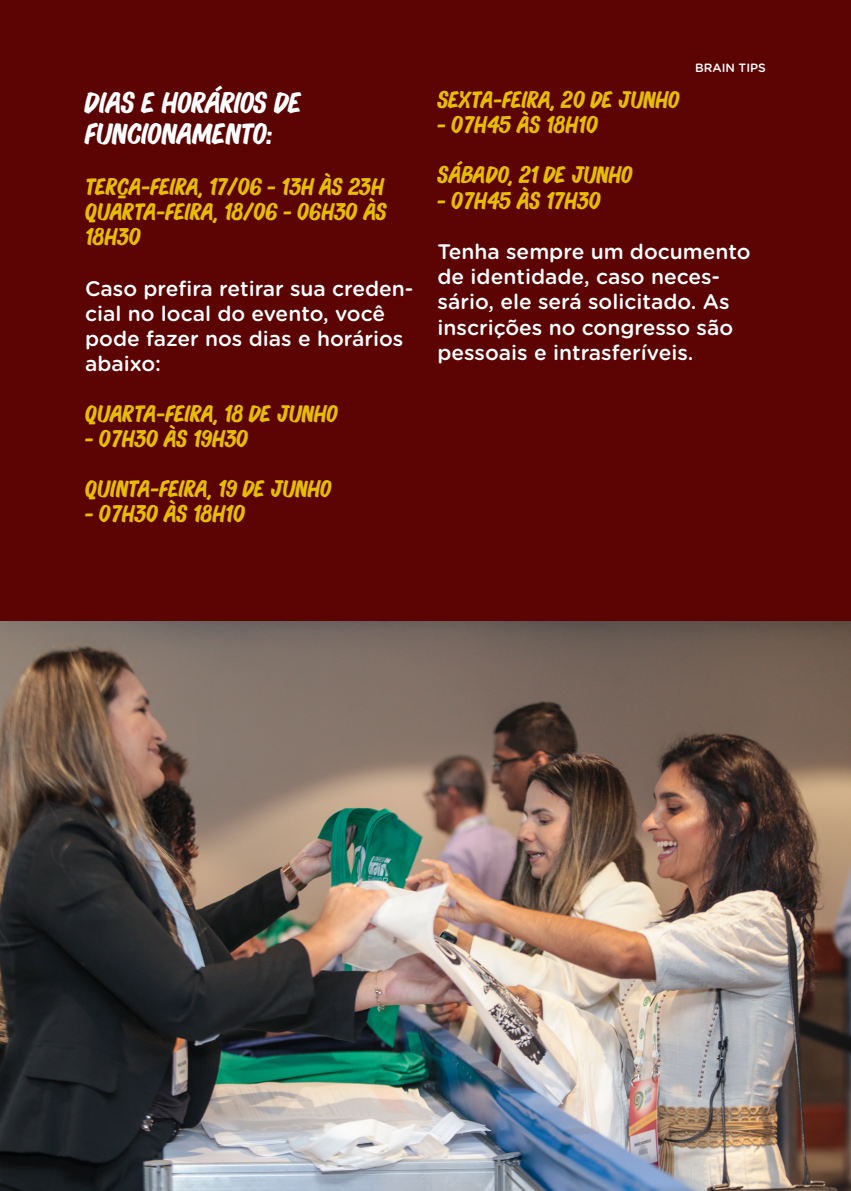
<style>
.page{position:relative;width:851px;height:1191px;background:#fff}
.page>*{position:absolute;margin:0;border:0;box-sizing:border-box;transform-origin:0 0}
.t1{font:26px/31.2px "Bonoco 2023";letter-spacing:-.02em;color:#fff}
.t2{font:500 21px/25.2px "Gotham Rounded";color:#fff}
.t3{font:21px/25.2px "Bonoco 2023";letter-spacing:-.01em;color:#e8bd00}
.t4{font:500 12px "Gotham Rounded";color:#fff}
</style>
<div class="page">
<div style="left:0;top:0;width:850px;height:1191px;background:#5c0404"></div>
<img style="left:0;top:621px;width:850px;height:570px">
<p class="t1" style="left:85px;top:85px;width:218px">DIAS E HORÁRIOS DE<br>FUNCIONAMENTO:</p>
<p class="t3" style="left:85px;top:172px;width:303px">TERÇA-FEIRA, 17/06 - 13H ÀS 23H<br>QUARTA-FEIRA, 18/06 - 06H30 ÀS<br>18H30</p>
<p class="t2" style="left:85px;top:275px;width:330px">Caso prefira retirar sua creden&shy;cial no local do evento, você pode fazer nos dias e horários abaixo:</p>
<p class="t3" style="left:85px;top:399px;width:254px">QUARTA-FEIRA, 18 DE JUNHO</p>
<p class="t3" style="left:85px;top:424px;width:165px">- 07H30 ÀS 19H30</p>
<p class="t3" style="left:85px;top:475px;width:248px">QUINTA-FEIRA, 19 DE JUNHO</p>
<p class="t3" style="left:85px;top:500px;width:162px">- 07H30 ÀS 18H10</p>
<p class="t4" style="left:695px;top:59px;width:72px">BRAIN TIPS</p>
<p class="t3" style="left:437px;top:85px;width:243px">SEXTA-FEIRA, 20 DE JUNHO</p>
<p class="t3" style="left:437px;top:110px;width:163px">- 07H45 ÀS 18H10</p>
<p class="t3" style="left:437px;top:161px;width:196px">SÁBADO, 21 DE JUNHO</p>
<p class="t3" style="left:437px;top:186px;width:165px">- 07H45 ÀS 17H30</p>
<p class="t2" style="left:437px;top:238px;width:315px">Tenha sempre um documento de identidade, caso neces&shy;sário, ele será solicitado. As inscrições no congresso são pessoais e intrasferíveis.</p>
</div>
